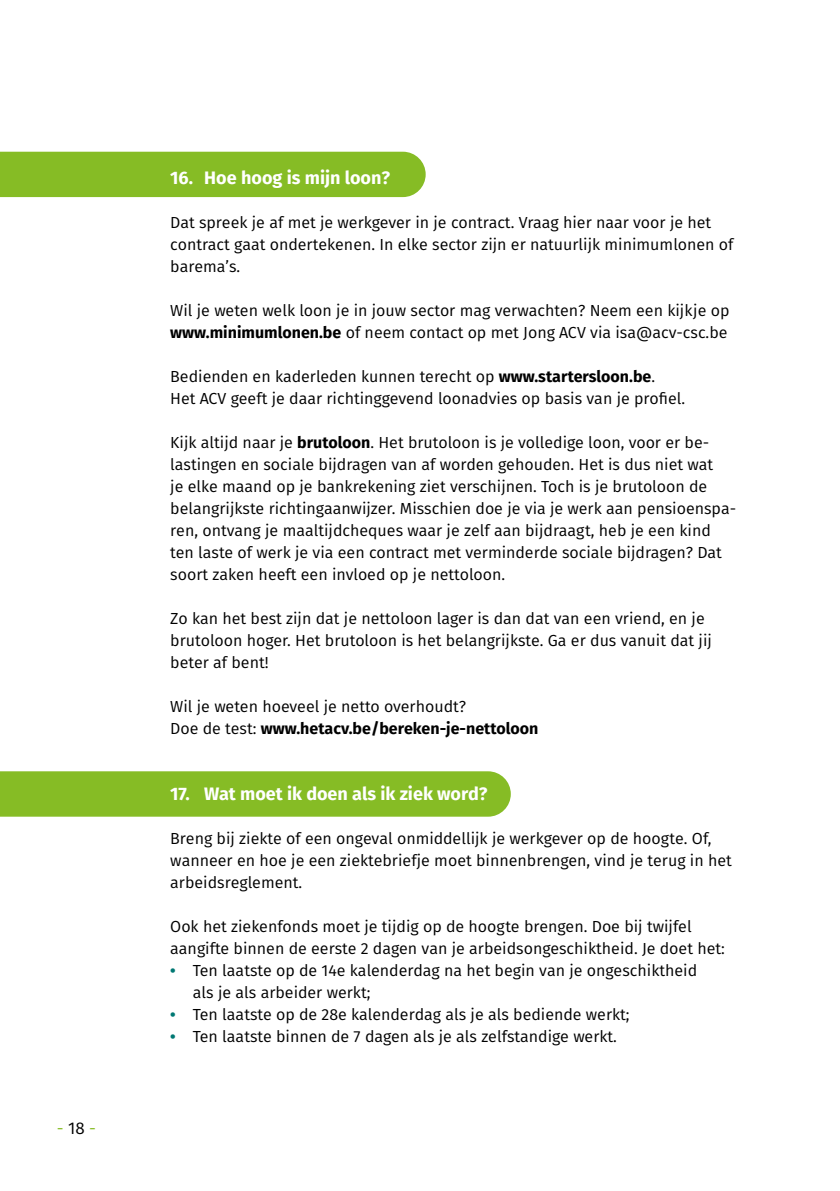
<style>
.page{position:relative;width:840px;height:1191px;background:#fff}
.page>*{position:absolute;margin:0;border:0;box-sizing:border-box;transform-origin:0 0}
.t1{font:700 18px "Fira Sans";color:#fff}
.t2{font:17px "Fira Sans";color:#86bc25}
.t3{font:16px/22px "Fira Sans";color:#000}
.s1{color:#000}
.s2{font-weight:700}
.s3{font-weight:700;color:#007873}
</style>
<div class="page">
<div style="left:0;top:152px;width:425px;height:45px;background:#86bc25"></div>
<div style="left:0;top:771px;width:510px;height:45px;background:#86bc25"></div>
<p class="t2" style="left:57px;top:1116px;width:41px">- <span class="s1">18</span> -</p>
<p class="t1" style="left:170px;top:165px;width:221px">16. Hoe hoog is mijn loon?</p>
<p class="t3" style="left:170px;top:211px;width:564px">Dat spreek je af met je werkgever in je contract. Vraag hier naar voor je het contract gaat ondertekenen. In elke sector zijn er natuurlijk minimumlonen of barema’s.</p>
<p class="t3" style="left:170px;top:299px;width:560px">Wil je weten welk loon je in jouw sector mag verwachten? Neem een kijkje op <span class="s2">www.minimumlonen.be</span> of neem contact op met Jong ACV via isa@acv-csc.be</p>
<p class="t3" style="left:170px;top:365px;width:516px">Bedienden en kaderleden kunnen terecht op <span class="s2">www.startersloon.be</span>.<br>Het ACV geeft je daar richtinggevend loonadvies op basis van je profiel.</p>
<p class="t3" style="left:170px;top:431px;width:567px">Kijk altijd naar je <span class="s2">brutoloon</span>. Het brutoloon is je volledige loon, voor er be&shy;lastingen en sociale bijdragen van af worden gehouden. Het is dus niet wat<br>je elke maand op je bankrekening ziet verschijnen. Toch is je brutoloon de belangrijkste richtingaanwijzer. Misschien doe je via je werk aan pensioenspa&shy;ren, ontvang je maaltijdcheques waar je zelf aan bijdraagt, heb je een kind ten laste of werk je via een contract met verminderde sociale bijdragen? Dat soort zaken heeft een invloed op je nettoloon.</p>
<p class="t3" style="left:170px;top:607px;width:543px">Zo kan het best zijn dat je nettoloon lager is dan dat van een vriend, en je brutoloon hoger. Het brutoloon is het belangrijkste. Ga er dus vanuit dat jij beter af bent!</p>
<p class="t3" style="left:170px;top:695px;width:369px">Wil je weten hoeveel je netto overhoudt?<br>Doe de test: <span class="s2">www.hetacv.be/bereken-je-nettoloon</span></p>
<p class="t1" style="left:170px;top:781px;width:319px">17. Wat moet ik doen als ik ziek word?</p>
<p class="t3" style="left:170px;top:827px;width:562px">Breng bij ziekte of een ongeval onmiddellijk je werkgever op de hoogte. Of, wanneer en hoe je een ziektebriefje moet binnenbrengen, vind je terug in het arbeidsreglement.</p>
<p class="t3" style="left:170px;top:915px;width:556px">Ook het ziekenfonds moet je tijdig op de hoogte brengen. Doe bij twijfel aangifte binnen de eerste 2 dagen van je arbeidsongeschiktheid. Je doet het:</p>
<p class="t3" style="left:193px;top:959px;width:505px;text-indent:-23px"><span class="s3">•</span> Ten laatste op de 14e kalenderdag na het begin van je ongeschiktheid als je als arbeider werkt;</p>
<p class="t3" style="left:170px;top:1003px;width:460px"><span class="s3">•</span> Ten laatste op de 28e kalenderdag als je als bediende werkt;</p>
<p class="t3" style="left:170px;top:1025px;width:448px"><span class="s3">•</span> Ten laatste binnen de 7 dagen als je als zelfstandige werkt.</p>
</div>
